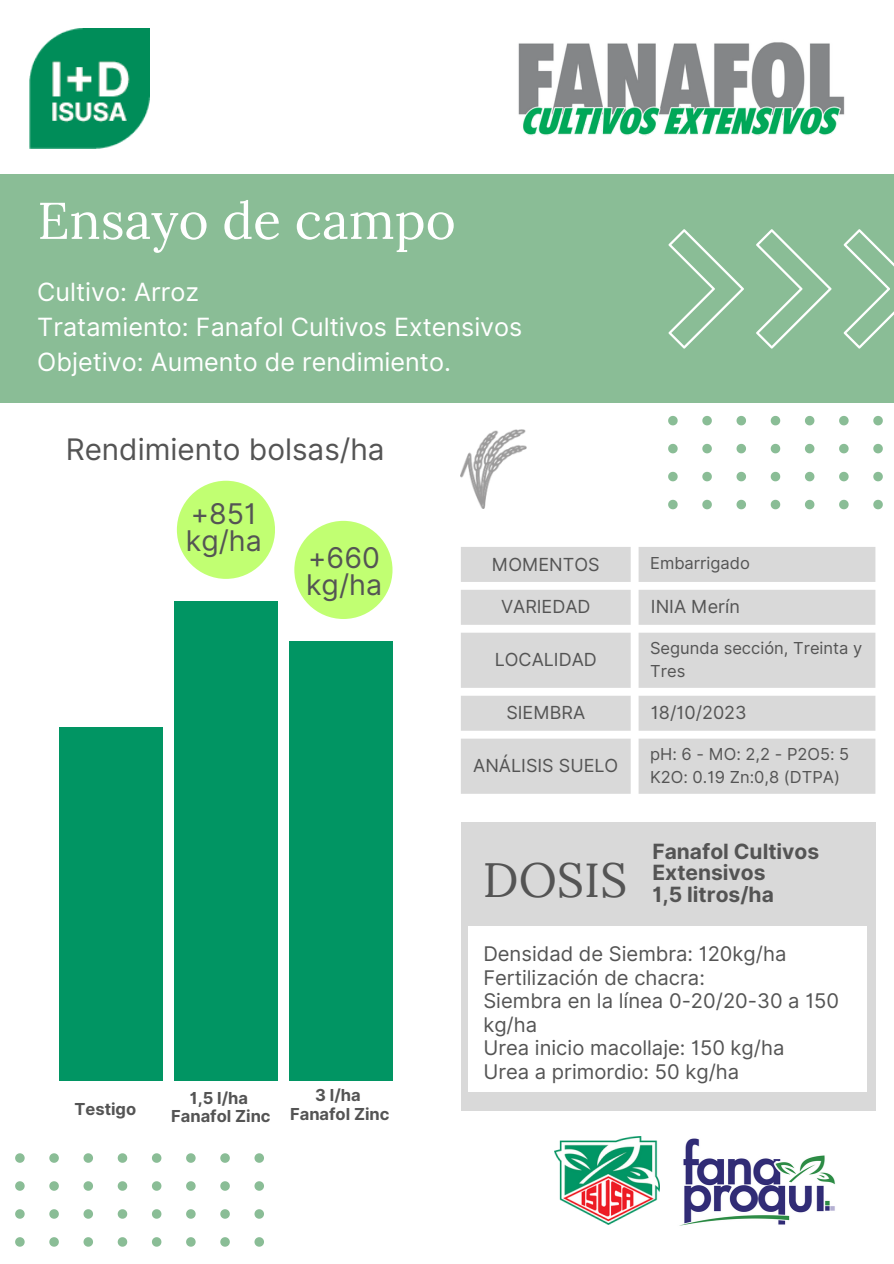
<style>
.page{position:relative;width:894px;height:1264px;background:#fff}
.page>*{position:absolute;margin:0;border:0;box-sizing:border-box;transform-origin:0 0}
.t1{font:51.6px "Lora";color:#fff}
.t2{font:48px "Lora";color:#545454}
.t3{font:29.7px "Inter";color:#545454}
.t4{font:28.5px/27px "Inter";color:#545454}
.t5{font:25.2px/35.1px "Inter";color:#fff}
.t6{font:700 21px/21.3px "Inter";color:#545454}
.t7{font:20.25px/23.7px "Inter";color:#545454}
.t8{font:18px "Inter";color:#545454}
.t9{font:16.5px "Inter";color:#545454}
.t10{font:700 16.5px "Inter";color:#545454}
</style>
<div class="page">
<svg style="left:668px;top:416px;width:9px;height:9px"></svg>
<svg style="left:702px;top:416px;width:9px;height:9px"></svg>
<svg style="left:736px;top:416px;width:9px;height:9px"></svg>
<svg style="left:770px;top:416px;width:10px;height:9px"></svg>
<svg style="left:805px;top:416px;width:9px;height:9px"></svg>
<svg style="left:839px;top:416px;width:9px;height:9px"></svg>
<svg style="left:873px;top:416px;width:9px;height:9px"></svg>
<svg style="left:668px;top:444px;width:9px;height:9px"></svg>
<svg style="left:702px;top:444px;width:9px;height:9px"></svg>
<svg style="left:736px;top:444px;width:9px;height:9px"></svg>
<svg style="left:770px;top:444px;width:10px;height:9px"></svg>
<svg style="left:805px;top:444px;width:9px;height:9px"></svg>
<svg style="left:839px;top:444px;width:9px;height:9px"></svg>
<svg style="left:873px;top:444px;width:9px;height:9px"></svg>
<svg style="left:668px;top:472px;width:9px;height:9px"></svg>
<svg style="left:702px;top:472px;width:9px;height:9px"></svg>
<svg style="left:736px;top:472px;width:9px;height:9px"></svg>
<svg style="left:770px;top:472px;width:10px;height:9px"></svg>
<svg style="left:805px;top:472px;width:9px;height:9px"></svg>
<svg style="left:839px;top:472px;width:9px;height:9px"></svg>
<svg style="left:873px;top:472px;width:9px;height:9px"></svg>
<svg style="left:668px;top:500px;width:9px;height:9px"></svg>
<svg style="left:702px;top:500px;width:9px;height:9px"></svg>
<svg style="left:736px;top:500px;width:9px;height:9px"></svg>
<svg style="left:770px;top:500px;width:10px;height:9px"></svg>
<svg style="left:805px;top:500px;width:9px;height:9px"></svg>
<svg style="left:839px;top:500px;width:9px;height:9px"></svg>
<svg style="left:873px;top:500px;width:9px;height:9px"></svg>
<div style="left:0;top:175px;width:893px;height:228px;background:#8abd96"></div>
<svg style="left:843px;top:229px;width:50px;height:119px"></svg>
<svg style="left:756px;top:229px;width:75px;height:119px"></svg>
<svg style="left:668px;top:229px;width:76px;height:119px"></svg>
<img style="left:554px;top:1136px;width:105px;height:87px">
<img style="left:659px;top:1138px;width:176px;height:88px">
<svg style="left:461px;top:547px;width:414px;height:246px;background:#dedede"></svg>
<div style="left:59px;top:645px;width:104px;height:435px;background:#019563"></div>
<div style="left:174px;top:601px;width:103px;height:479px;background:#019563"></div>
<div style="left:289px;top:641px;width:103px;height:439px;background:#019563"></div>
<div style="left:460px;top:821px;width:415px;height:289px;background:#d9d9d9"></div>
<div style="left:468px;top:926px;width:398px;height:165px;background:#fff"></div>
<img style="left:29px;top:28px;width:121px;height:121px">
<img style="left:518px;top:42px;width:327px;height:94px">
<img style="left:460px;top:429px;width:66px;height:80px">
<svg style="left:15px;top:1153px;width:10px;height:9px"></svg>
<svg style="left:49px;top:1153px;width:10px;height:9px"></svg>
<svg style="left:83px;top:1153px;width:10px;height:9px"></svg>
<svg style="left:118px;top:1153px;width:9px;height:9px"></svg>
<svg style="left:152px;top:1153px;width:9px;height:9px"></svg>
<svg style="left:186px;top:1153px;width:9px;height:9px"></svg>
<svg style="left:220px;top:1153px;width:10px;height:9px"></svg>
<svg style="left:254px;top:1153px;width:10px;height:9px"></svg>
<svg style="left:15px;top:1181px;width:10px;height:9px"></svg>
<svg style="left:49px;top:1181px;width:10px;height:9px"></svg>
<svg style="left:83px;top:1181px;width:10px;height:9px"></svg>
<svg style="left:118px;top:1181px;width:9px;height:9px"></svg>
<svg style="left:152px;top:1181px;width:9px;height:9px"></svg>
<svg style="left:186px;top:1181px;width:9px;height:9px"></svg>
<svg style="left:220px;top:1181px;width:10px;height:9px"></svg>
<svg style="left:254px;top:1181px;width:10px;height:9px"></svg>
<svg style="left:15px;top:1209px;width:10px;height:9px"></svg>
<svg style="left:49px;top:1209px;width:10px;height:9px"></svg>
<svg style="left:83px;top:1209px;width:10px;height:9px"></svg>
<svg style="left:118px;top:1209px;width:9px;height:9px"></svg>
<svg style="left:152px;top:1209px;width:9px;height:9px"></svg>
<svg style="left:186px;top:1209px;width:9px;height:9px"></svg>
<svg style="left:220px;top:1209px;width:10px;height:9px"></svg>
<svg style="left:254px;top:1209px;width:10px;height:9px"></svg>
<svg style="left:15px;top:1237px;width:10px;height:9px"></svg>
<svg style="left:49px;top:1237px;width:10px;height:9px"></svg>
<svg style="left:83px;top:1237px;width:10px;height:9px"></svg>
<svg style="left:118px;top:1237px;width:9px;height:9px"></svg>
<svg style="left:152px;top:1237px;width:9px;height:9px"></svg>
<svg style="left:186px;top:1237px;width:9px;height:9px"></svg>
<svg style="left:220px;top:1237px;width:10px;height:9px"></svg>
<svg style="left:254px;top:1237px;width:10px;height:9px"></svg>
<div style="left:36px;top:640px;width:138px;height:86px;background:#fff"></div>
<div style="left:294px;top:521px;width:98px;height:98px;background:#c1ff72;border-radius:50%"></div>
<div style="left:177px;top:481px;width:98px;height:98px;background:#c1ff72;border-radius:50%"></div>
<h5 class="t1" style="left:37px;top:187px;width:420px">Ensayo de campo</h5>
<p class="t5" style="left:37px;top:274px;width:486px">Cultivo: Arroz<br>Tratamiento: Fanafol Cultivos Extensivos<br>Objetivo: Aumento de rendimiento.</p>
<p class="t3" style="left:66px;top:431px;width:320px">Rendimiento bolsas/ha</p>
<p class="t4" style="left:186px;top:499px;width:77px">+851 kg/ha</p>
<p class="t4" style="left:306px;top:543px;width:77px">+660 kg/ha</p>
<p class="t10" style="left:74px;top:1098px;width:63px">Testigo</p>
<h6 class="t10" style="left:190px;top:1087px;width:60px">1,5 l/ha</h6>
<p class="t10" style="left:171px;top:1105px;width:101px">Fanafol Zinc</p>
<p class="t10" style="left:315px;top:1085px;width:47px">3 l/ha</p>
<p class="t10" style="left:290px;top:1103px;width:101px">Fanafol Zinc</p>
<p class="t8" style="left:492px;top:553px;width:109px">MOMENTOS</p>
<p class="t9" style="left:650px;top:553px;width:101px">Embarrigado</p>
<h2 class="t8" style="left:501px;top:596px;width:91px">VARIEDAD</h2>
<h4 class="t8" style="left:650px;top:596px;width:90px">INIA Merín</h4>
<p class="t8" style="left:494px;top:649px;width:104px">LOCALIDAD</p>
<p class="t9" style="left:650px;top:638px;width:214px">Segunda sección, Treinta y</p>
<p class="t9" style="left:650px;top:660px;width:37px">Tres</p>
<h3 class="t8" style="left:506px;top:702px;width:80px">SIEMBRA</h3>
<h3 class="t8" style="left:650px;top:702px;width:97px">18/10/2023</h3>
<h3 class="t8" style="left:473px;top:755px;width:146px">ANÁLISIS SUELO</h3>
<p class="t9" style="left:650px;top:744px;width:200px">pH: 6 - MO: 2,2 - P2O5: 5</p>
<p class="t9" style="left:650px;top:766px;width:191px">K2O: 0.19 Zn:0,8 (DTPA)</p>
<h1 class="t2" style="left:482px;top:848px;width:146px">DOSIS</h1>
<p class="t6" style="left:652px;top:840px;width:168px">Fanafol Cultivos<br>Extensivos<br>1,5 litros/ha</p>
<p class="t7" style="left:483px;top:941px;width:357px">Densidad de Siembra: 120kg/ha<br>Fertilización de chacra:<br>Siembra en la línea 0-20/20-30 a 150 kg/ha<br>Urea inicio macollaje: 150 kg/ha<br>Urea a primordio: 50 kg/ha</p>
</div>
